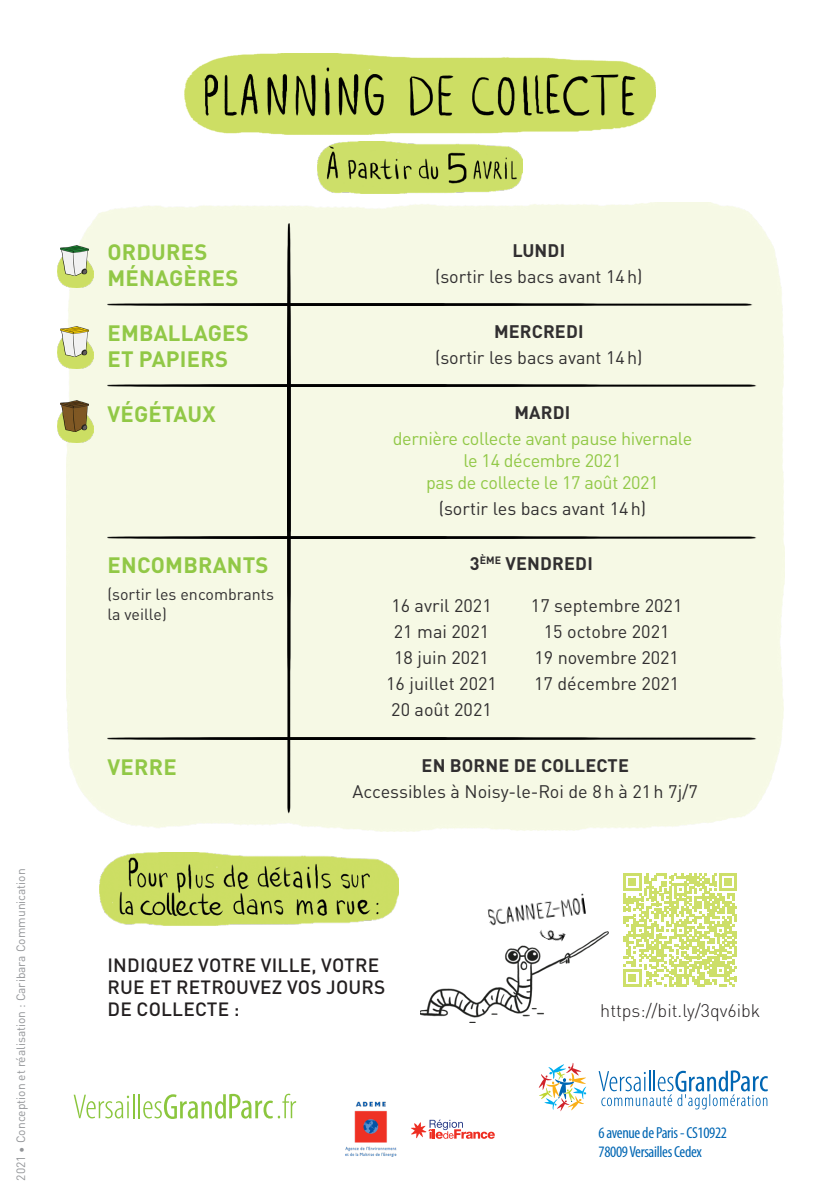
<style>
.page{position:relative;width:840px;height:1191px;background:#fff}
.page>*{position:absolute;margin:0;border:0;box-sizing:border-box;transform-origin:0 0}
.t1{font:700 22px/26px "DINOT";letter-spacing:.01em;color:#91c846}
.t2{font:500 19px/22px "DINOT";letter-spacing:.01em;color:#231f20}
.t3{font:18px/26px "DINOT";color:#312f30;text-align:center}
.t4{font:18px/22px "DINOT";letter-spacing:-.02em;color:#91c846;text-align:center}
.t5{font:700 18px "DINOT";letter-spacing:.01em;color:#312f30}
.t6{font:300 18px "DINOT";color:#231f20}
.t7{font:condensed 16px/19.2px "Myriad Pro";letter-spacing:-.02em;color:#0166b3}
.t8{font:16px/20px "DINOT";color:#312f30}
.t9{font:12px "DINOT";color:#939598}
</style>
<div class="page">
<div style="left:66px;top:202px;width:718px;height:630px;background:#f6f9e5"></div>
<img style="left:58px;top:336px;width:36px;height:32px">
<img style="left:61px;top:327px;width:27px;height:30px">
<img style="left:58px;top:410px;width:36px;height:33px">
<img style="left:61px;top:401px;width:27px;height:30px">
<img style="left:287px;top:224px;width:3px;height:589px">
<img style="left:107px;top:304px;width:644px;height:2px">
<img style="left:107px;top:385px;width:648px;height:2px">
<img style="left:107px;top:536px;width:648px;height:2px">
<img style="left:107px;top:737px;width:648px;height:3px">
<svg style="left:598px;top:1070px;width:169px;height:39px"></svg>
<svg style="left:538px;top:1063px;width:48px;height:48px"></svg>
<img style="left:345px;top:1101px;width:52px;height:56px">
<svg style="left:411px;top:1119px;width:83px;height:19px"></svg>
<svg style="left:74px;top:1094px;width:60px;height:24px"></svg>
<hr style="left:138px;top:1094px;width:2px;height:24px;background:#8bc63e">
<svg style="left:143px;top:1093px;width:153px;height:26px"></svg>
<img style="left:58px;top:254px;width:36px;height:33px">
<img style="left:61px;top:245px;width:27px;height:31px">
<img style="left:100px;top:852px;width:298px;height:73px">
<svg style="left:623px;top:873px;width:113px;height:113px"></svg>
<img style="left:420px;top:931px;width:188px;height:92px">
<img style="left:487px;top:893px;width:98px;height:33px">
<img style="left:538px;top:923px;width:27px;height:22px">
<img style="left:184px;top:54px;width:471px;height:81px">
<img style="left:317px;top:142px;width:205px;height:52px">
<p class="t9" style="left:12px;top:1180px;width:314px;rotate:-90deg">2021 • Conception et réalisation : Caribara Communication</p>
<p class="t1" style="left:107px;top:237px;width:132px">ORDURES<br>MÉNAGÈRES</p>
<p class="t5" style="left:512px;top:236px;width:54px">LUNDI</p>
<p class="t3" style="left:435px;top:262px;width:209px">(sortir les bacs avant 14h)</p>
<p class="t1" style="left:107px;top:318px;width:143px">EMBALLAGES<br>ET PAPIERS</p>
<p class="t5" style="left:493px;top:317px;width:91px">MERCREDI</p>
<p class="t3" style="left:435px;top:343px;width:209px">(sortir les bacs avant 14h)</p>
<p class="t1" style="left:107px;top:399px;width:110px">VÉGÉTAUX</p>
<p class="t5" style="left:514px;top:398px;width:57px">MARDI</p>
<p class="t4" style="left:392px;top:425px;width:301px">dernière collecte avant pause hivernale le 14 décembre 2021<br>pas de collecte le 17 août 2021</p>
<p class="t3" style="left:438px;top:493px;width:209px">(sortir les bacs avant 14h)</p>
<p class="t1" style="left:107px;top:550px;width:162px">ENCOMBRANTS</p>
<p class="t8" style="left:107px;top:582px;width:168px">(sortir les encombrants la veille)</p>
<p class="t5" style="left:469px;top:550px;width:124px">3<sup>ÈME</sup> VENDREDI</p>
<p class="t3" style="left:386px;top:590px;width:112px">16 avril 2021<br>21 mai 2021<br>18 juin 2021<br>16 juillet 2021<br>20 août 2021</p>
<p class="t3" style="left:530px;top:590px;width:153px">17 septembre 2021<br>15 octobre 2021<br>19 novembre 2021<br>17 décembre 2021</p>
<p class="t1" style="left:107px;top:752px;width:71px">VERRE</p>
<p class="t5" style="left:421px;top:751px;width:209px">EN BORNE DE COLLECTE</p>
<p class="t3" style="left:352px;top:776px;width:347px">Accessibles à Noisy-le-Roi de 8h à 21h 7j/7</p>
<p class="t2" style="left:107px;top:952px;width:279px">INDIQUEZ VOTRE VILLE, VOTRE<br>RUE ET RETROUVEZ VOS JOURS<br>DE COLLECTE :</p>
<p class="t6" style="left:600px;top:997px;width:162px">https://bit.ly/3qv6ibk</p>
<p class="t7" style="left:598px;top:1122px;width:130px">6 avenue de Paris - CS10922<br>78009 Versailles Cedex</p>
</div>
